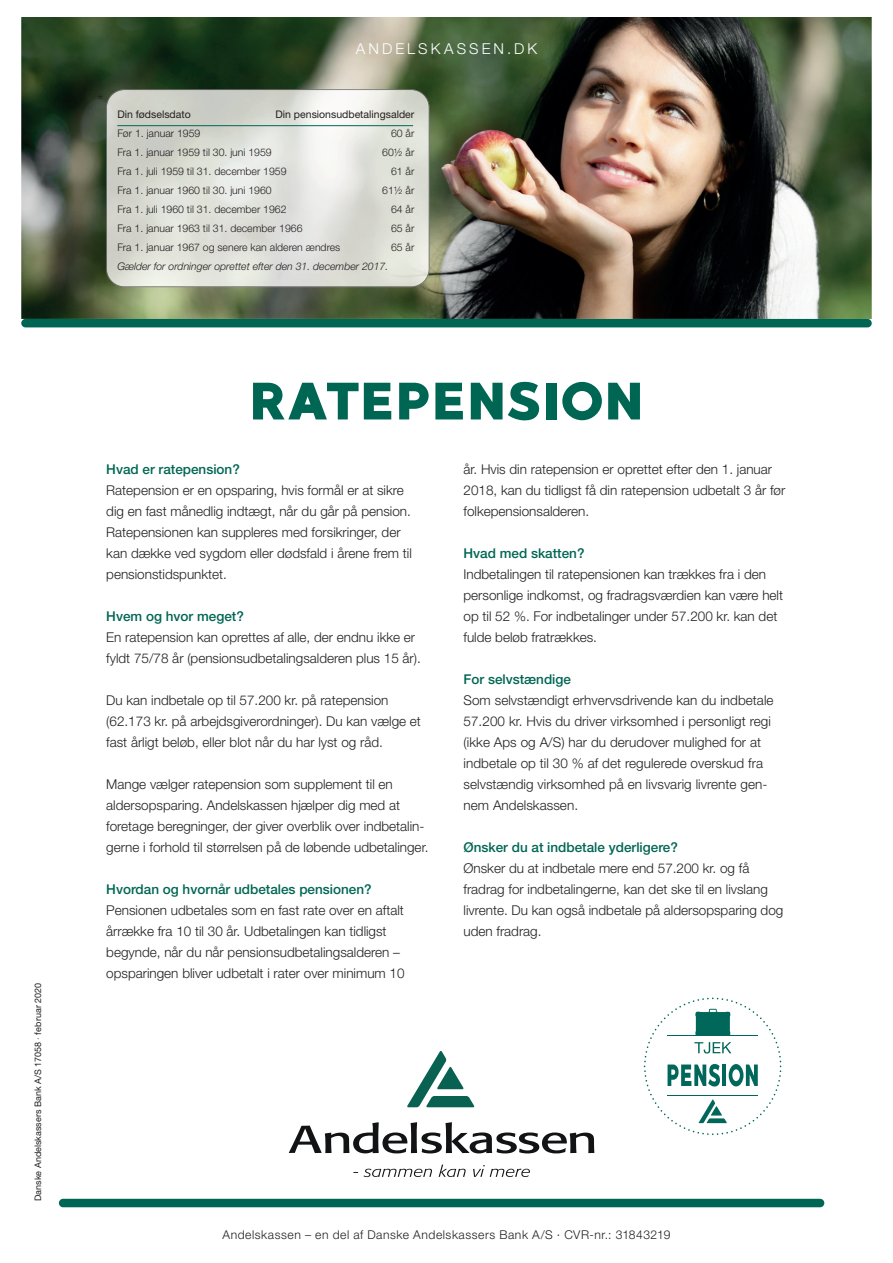
<style>
.page{position:relative;width:893px;height:1263px;background:#fff}
.page>*{position:absolute;margin:0;border:0;box-sizing:border-box;transform-origin:0 0}
.t1{font:52.5px "MADE Good Time Grotesk";letter-spacing:-.04em;color:#006654}
.t2{font:300 18px "Helvetica Neue LT";color:#231f20}
.t3{font:300 15px "Helvetica Neue LT";letter-spacing:.205em;color:#fff}
.t4{font:300 13.5px/21px "Helvetica Neue LT";color:#231f20}
.t5{font:500 13.5px "Helvetica Neue LT Pro";color:#006654}
.t6{font:300 12.15px "Helvetica Neue LT";letter-spacing:.045em;color:#231f20}
.t7{font:300 10.5px "Helvetica Neue LT";color:#231f20}
.t8{font:italic 300 10.5px "Helvetica Neue LT";color:#231f20}
.t9{font:10.5px "Helvetica Neue LT";color:#231f20}
.t10{font:9px "Helvetica Neue LT";color:#231f20}
.s1{font-weight:100}
</style>
<div class="page">
<div style="left:59px;top:1199px;width:765px;height:8px;background:#006654;border-radius:4px"></div>
<svg style="left:407px;top:1051px;width:68px;height:56px"></svg>
<svg style="left:364px;top:1169px;width:68px;height:8px"></svg>
<svg style="left:439px;top:1164px;width:27px;height:13px"></svg>
<svg style="left:473px;top:1165px;width:57px;height:12px"></svg>
<svg style="left:289px;top:1122px;width:305px;height:31px"></svg>
<img style="left:21px;top:17px;width:851px;height:302px">
<div style="left:21px;top:319px;width:851px;height:8px;background:#006654;border-radius:4px"></div>
<svg style="left:644px;top:997px;width:137px;height:138px"></svg>
<img style="left:106px;top:90px;width:323px;height:197px">
<hr style="left:117px;top:125px;width:296px;height:1px;background:#006654">
<p class="t10" style="left:33px;top:1201px;width:220px;rotate:-90deg">Danske Andelskassers Bank A/S 17058 <span class="s1">·</span> februar 2020</p>
<p class="t3" style="left:356px;top:40px;width:183px">ANDELSKASSEN.DK</p>
<h2 class="t2" style="left:97px;top:90px;width:8px">*</h2>
<p class="t9" style="left:117px;top:108px;width:75px">Din fødselsdato</p>
<p class="t9" style="left:275px;top:108px;width:140px">Din pensionsudbetalingsalder</p>
<p class="t7" style="left:117px;top:127px;width:85px">Før 1. januar 1959</p>
<p class="t7" style="left:391px;top:127px;width:25px">60 år</p>
<p class="t7" style="left:117px;top:146px;width:156px">Fra 1. januar 1959 til 30. juni 1959</p>
<p class="t7" style="left:382px;top:146px;width:34px">60½ år</p>
<p class="t7" style="left:117px;top:165px;width:171px">Fra 1. juli 1959 til 31. december 1959</p>
<p class="t7" style="left:391px;top:165px;width:25px">61 år</p>
<p class="t7" style="left:117px;top:184px;width:156px">Fra 1. januar 1960 til 30. juni 1960</p>
<p class="t7" style="left:382px;top:184px;width:34px">61½ år</p>
<p class="t7" style="left:117px;top:203px;width:171px">Fra 1. juli 1960 til 31. december 1962</p>
<p class="t7" style="left:391px;top:203px;width:25px">64 år</p>
<p class="t7" style="left:117px;top:222px;width:187px">Fra 1. januar 1963 til 31. december 1966</p>
<p class="t7" style="left:391px;top:222px;width:25px">65 år</p>
<p class="t7" style="left:117px;top:241px;width:224px">Fra 1. januar 1967 og senere kan alderen ændres</p>
<p class="t7" style="left:391px;top:241px;width:25px">65 år</p>
<p class="t8" style="left:117px;top:260px;width:272px">Gælder for ordninger oprettet efter den 31. december 2017.</p>
<h1 class="t1" style="left:249px;top:367px;width:397px">RATEPENSION</h1>
<p class="t5" style="left:106px;top:461px;width:135px">Hvad er ratepension?</p>
<p class="t4" style="left:106px;top:479px;width:307px">Ratepension er en opsparing, hvis formål er at sikre dig en fast månedlig indtægt, når du går på pension.<br>Ratepensionen kan suppleres med forsikringer, der kan dække ved sygdom eller dødsfald i årene frem til pensionstidspunktet.</p>
<p class="t5" style="left:106px;top:608px;width:139px">Hvem og hvor meget?</p>
<p class="t4" style="left:106px;top:626px;width:316px">En ratepension kan oprettes af alle, der endnu ikke er fyldt 75/78 år (pensionsudbetalingsalderen plus 15 år).</p>
<p class="t4" style="left:106px;top:689px;width:316px">Du kan indbetale op til 57.200 kr. på ratepension (62.173 kr. på arbejdsgiverordninger). Du kan vælge et fast årligt beløb, eller blot når du har lyst og råd.</p>
<p class="t4" style="left:106px;top:773px;width:324px">Mange vælger ratepension som supplement til en aldersopsparing. Andelskassen hjælper dig med at foretage beregninger, der giver overblik over indbetalin&shy;gerne i forhold til størrelsen på de løbende udbetalinger.</p>
<p class="t5" style="left:106px;top:881px;width:267px">Hvordan og hvornår udbetales pensionen?</p>
<p class="t4" style="left:106px;top:899px;width:300px">Pensionen udbetales som en fast rate over en aftalt årrække fra 10 til 30 år. Udbetalingen kan tidligst begynde, når du når pensionsudbetalingsalderen – opsparingen bliver udbetalt i rater over minimum 10</p>
<p class="t4" style="left:463px;top:459px;width:323px">år. Hvis din rate pension er oprettet efter den 1. januar<br>2018, kan du tidligst få din ratepension udbetalt 3 år før folkepen sionsalderen.</p>
<p class="t5" style="left:463px;top:545px;width:123px">Hvad med skatten?</p>
<p class="t4" style="left:463px;top:564px;width:321px">Indbetalingen til ratepensionen kan trækkes fra i den personlige indkomst, og fradragsværdien kan være helt op til 52 %. For indbetalinger under 57.200 kr. kan det fulde beløb fratrækkes.</p>
<p class="t5" style="left:463px;top:671px;width:109px">For selvstændige</p>
<p class="t4" style="left:463px;top:690px;width:312px">Som selvstændigt erhvervsdrivende kan du indbetale 57.200 kr. Hvis du driver virksomhed i personligt regi (ikke Aps og A/S) har du derudover mulighed for at indbetale op til 30 % af det regulerede overskud fra selvstændig virksomhed på en livsvarig livrente gen&shy;nem Andelskassen.</p>
<p class="t5" style="left:463px;top:839px;width:216px">Ønsker du at indbetale yderligere?</p>
<p class="t4" style="left:463px;top:858px;width:321px">Ønsker du at indbetale mere end 57.200 kr. og få fradrag for indbetalingerne, kan det ske til en livslang livrente. Du kan også indbetale på aldersopsparing dog uden fradrag.</p>
<p class="t6" style="left:222px;top:1227px;width:450px">Andelskassen – en del af Danske Andelskassers Bank A/S · CVR-nr.: 31843219</p>
</div>
